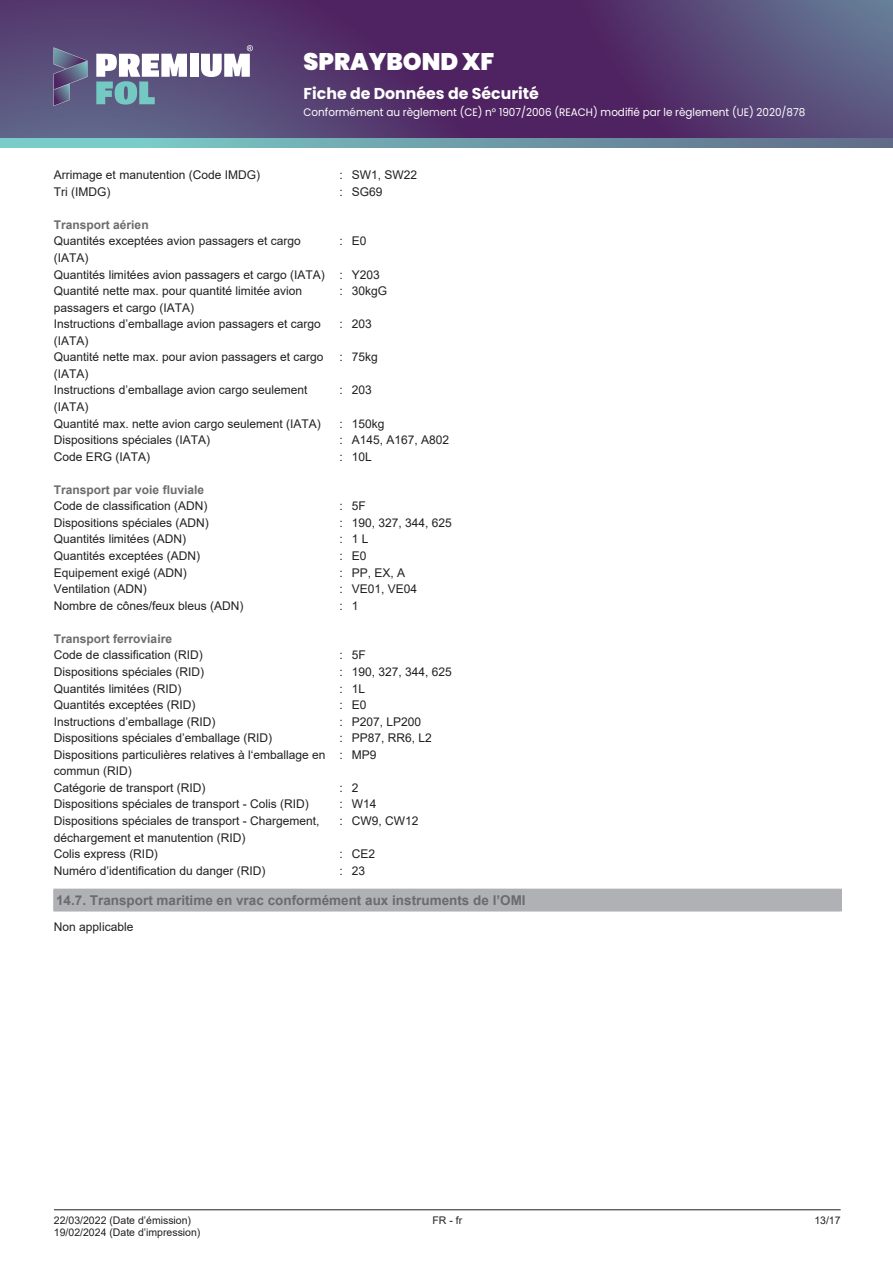
<style>
.page{position:relative;width:893px;height:1263px;background:#fff}
.page>*{position:absolute;margin:0;border:0;box-sizing:border-box;transform-origin:0 0}
.t1{font:900 24px "Poppins";color:#fff}
.t2{font:700 15.75px "Poppins";color:#fff}
.t3{font:700 13.5px "Arial";color:#6a6b6d}
.t4{font:12px/16.5px "Arial";color:#231f20}
.t5{font:700 12px "Arial";color:#6a6b6d}
.t6{font:10.95px "Poppins";color:#fff;scale:.95 1}
.t7{font:10.5px/12px "Arial";color:#231f20}
</style>
<div class="page">
<hr style="left:54px;top:1209px;width:787px;height:1px;background:#231f20">
<div style="left:54px;top:889px;width:787px;height:22px;background:#afb1b4"></div>
<svg style="left:53px;top:889px;width:1px;height:22px"></svg>
<svg style="left:841px;top:889px;width:1px;height:22px"></svg>
<hr style="left:54px;top:911px;width:787px;height:1px;background:#afb1b4">
<svg style="left:0;top:0;width:545px;height:139px;background:#543a6f"></svg>
<svg style="left:545px;top:0;width:348px;height:139px;background:#564173"></svg>
<svg style="left:0;top:139px;width:893px;height:8px;background:#6fa0ab"></svg>
<div style="left:190px;top:54px;width:8px;height:23px;background:#fff"></div>
<svg style="left:96px;top:54px;width:91px;height:51px"></svg>
<svg style="left:201px;top:45px;width:52px;height:32px"></svg>
<svg style="left:54px;top:47px;width:33px;height:59px;background:#616185"></svg>
<h1 class="t1" style="left:304px;top:48px;width:192px">SPRAYBOND XF</h1>
<h2 class="t2" style="left:304px;top:85px;width:237px">Fiche de Données de Sécurité</h2>
<p class="t6" style="left:304px;top:106px;width:530px">Conformément au règlement (CE) n° 1907/2006 (REACH) modifié par le règlement (UE) 2020/878</p>
<p class="t4" style="left:54px;top:167px;width:208px">Arrimage et manutention (Code IMDG)</p>
<p class="t4" style="left:339px;top:167px;width:79px">: SW1, SW22</p>
<p class="t4" style="left:54px;top:183px;width:58px">Tri (IMDG)</p>
<p class="t4" style="left:339px;top:183px;width:45px">: SG69</p>
<p class="t5" style="left:54px;top:216px;width:96px">Transport aérien</p>
<p class="t4" style="left:54px;top:233px;width:248px">Quantités exceptées avion passagers et cargo (IATA)</p>
<p class="t4" style="left:339px;top:233px;width:28px">: E0</p>
<p class="t4" style="left:54px;top:266px;width:327px">Quantités limitées avion passagers et cargo (IATA) : Y203<br>Quantité nette max. pour quantité limitée avion<br>passagers et cargo (IATA)</p>
<p class="t4" style="left:339px;top:283px;width:49px">: 30kgG</p>
<p class="t4" style="left:54px;top:316px;width:268px">Instructions d’emballage avion passagers et cargo (IATA)</p>
<p class="t4" style="left:339px;top:316px;width:34px">: 203</p>
<p class="t4" style="left:54px;top:349px;width:271px">Quantité nette max. pour avion passagers et cargo (IATA)</p>
<p class="t4" style="left:339px;top:349px;width:40px">: 75kg</p>
<p class="t4" style="left:54px;top:382px;width:255px">Instructions d’emballage avion cargo seulement (IATA)</p>
<p class="t4" style="left:339px;top:382px;width:34px">: 203</p>
<p class="t4" style="left:54px;top:415px;width:268px">Quantité max. nette avion cargo seulement (IATA)</p>
<p class="t4" style="left:339px;top:415px;width:47px">: 150kg</p>
<p class="t4" style="left:54px;top:432px;width:158px">Dispositions spéciales (IATA)</p>
<p class="t4" style="left:339px;top:432px;width:111px">: A145, A167, A802</p>
<p class="t4" style="left:54px;top:448px;width:98px">Code ERG (IATA)</p>
<p class="t4" style="left:339px;top:448px;width:34px">: 10L</p>
<p class="t5" style="left:54px;top:481px;width:152px">Transport par voie fluviale</p>
<p class="t4" style="left:54px;top:498px;width:155px">Code de classification (ADN)</p>
<p class="t4" style="left:339px;top:498px;width:28px">: 5F</p>
<p class="t4" style="left:54px;top:514px;width:156px">Dispositions spéciales (ADN)</p>
<p class="t4" style="left:339px;top:514px;width:114px">: 190, 327, 344, 625</p>
<p class="t4" style="left:54px;top:531px;width:134px">Quantités limitées (ADN)</p>
<p class="t4" style="left:339px;top:531px;width:30px">: 1L</p>
<p class="t4" style="left:54px;top:547px;width:148px">Quantités exceptées (ADN)</p>
<p class="t4" style="left:339px;top:547px;width:28px">: E0</p>
<p class="t4" style="left:54px;top:564px;width:134px">Equipement exigé (ADN)</p>
<p class="t4" style="left:339px;top:564px;width:67px">: PP, EX, A</p>
<p class="t4" style="left:54px;top:581px;width:94px">Ventilation (ADN)</p>
<p class="t4" style="left:339px;top:581px;width:79px">: VE01, VE04</p>
<p class="t4" style="left:54px;top:597px;width:191px">Nombre de cônes/feux bleus (ADN)</p>
<p class="t4" style="left:339px;top:597px;width:20px">: 1</p>
<p class="t5" style="left:54px;top:630px;width:120px">Transport ferroviaire</p>
<p class="t4" style="left:54px;top:647px;width:150px">Code de classification (RID)</p>
<p class="t4" style="left:339px;top:647px;width:28px">: 5F</p>
<p class="t4" style="left:54px;top:663px;width:152px">Dispositions spéciales (RID)</p>
<p class="t4" style="left:339px;top:663px;width:114px">: 190, 327, 344, 625</p>
<p class="t4" style="left:54px;top:680px;width:129px">Quantités limitées (RID)</p>
<p class="t4" style="left:339px;top:680px;width:27px">: 1L</p>
<p class="t4" style="left:54px;top:696px;width:143px">Quantités exceptées (RID)</p>
<p class="t4" style="left:339px;top:696px;width:28px">: E0</p>
<p class="t4" style="left:54px;top:713px;width:163px">Instructions d’emballage (RID)</p>
<p class="t4" style="left:339px;top:713px;width:83px">: P207, LP200</p>
<p class="t4" style="left:54px;top:730px;width:220px">Dispositions spéciales d’emballage (RID)</p>
<p class="t4" style="left:339px;top:730px;width:94px">: PP87, RR6, L2</p>
<p class="t4" style="left:54px;top:746px;width:273px">Dispositions particulières relatives à l‘emballage en commun (RID)</p>
<p class="t4" style="left:339px;top:746px;width:38px">: MP9</p>
<p class="t4" style="left:54px;top:779px;width:153px">Catégorie de transport (RID)</p>
<p class="t4" style="left:339px;top:779px;width:20px">: 2</p>
<p class="t4" style="left:54px;top:796px;width:256px">Dispositions spéciales de transport - Colis (RID)</p>
<p class="t4" style="left:339px;top:796px;width:38px">: W14</p>
<p class="t4" style="left:54px;top:812px;width:267px">Dispositions spéciales de transport - Chargement, déchargement et manutention (RID)</p>
<p class="t4" style="left:339px;top:812px;width:80px">: CW9, CW12</p>
<p class="t4" style="left:54px;top:845px;width:106px">Colis express (RID)</p>
<p class="t4" style="left:339px;top:845px;width:37px">: CE2</p>
<p class="t4" style="left:54px;top:862px;width:213px">Numéro d’identification du danger (RID)</p>
<p class="t4" style="left:339px;top:862px;width:27px">: 23</p>
<p class="t3" style="left:56px;top:891px;width:471px">14.7. Transport maritime en vrac conformément aux instruments de l’OMI</p>
<p class="t4" style="left:54px;top:919px;width:81px">Non applicable</p>
<p class="t7" style="left:54px;top:1214px;width:148px">22/03/2022 (Date d’émission)<br>19/02/2024 (Date d’impression)</p>
<p class="t7" style="left:432px;top:1214px;width:31px">FR - fr</p>
<p class="t7" style="left:814px;top:1214px;width:28px">13/17</p>
</div>
